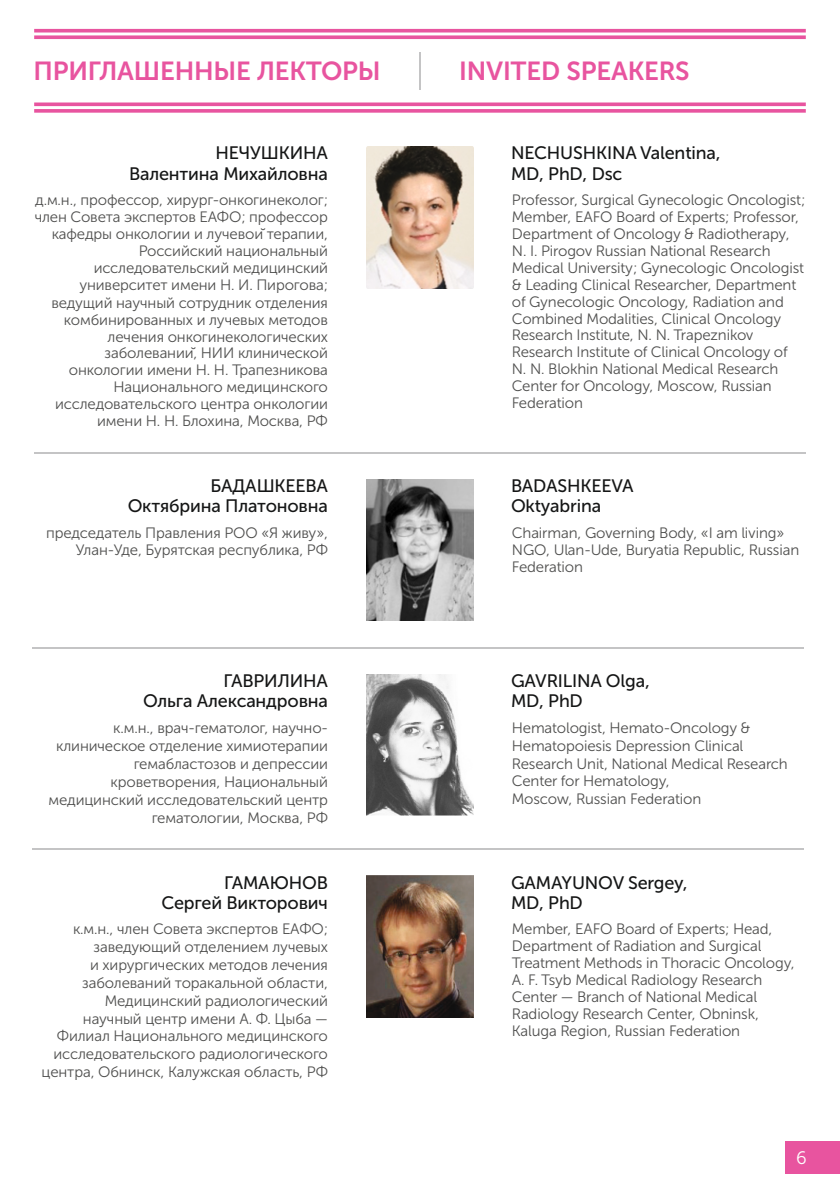
<style>
.page{position:relative;width:840px;height:1191px;background:#fff}
.page>*{position:absolute;margin:0;border:0;box-sizing:border-box;transform-origin:0 0}
.t1{font:26px "Museo Sans Cyrl 700";letter-spacing:-.01em;color:#e8549f}
.t2{font:18px/20.4px "Museo Sans Cyrl 500";letter-spacing:-.01em;color:#151616;text-align:right}
.t3{font:18px "Museo Sans Cyrl 300";color:#fff}
.t4{font:15px/17px "Museo Sans Cyrl 300";letter-spacing:-.01em;color:#4e4e4d;text-align:right}
.s1{font-family:"Arial"}
</style>
<div class="page">
<div style="left:784px;top:1142px;width:55px;height:32px;background:#e8549f"></div>
<img style="left:367px;top:674px;width:106px;height:142px">
<hr style="left:32px;top:849px;width:771px;height:1px;background:#c4c4c5">
<img style="left:367px;top:876px;width:106px;height:141px">
<svg style="left:34px;top:29px;width:771px;height:4px;fill:#e8549f"></svg>
<svg style="left:34px;top:35px;width:771px;height:4px;fill:#e8549f"></svg>
<hr style="left:419px;top:52px;width:1px;height:38px;background:#c4c4c5">
<svg style="left:34px;top:102px;width:771px;height:4px;fill:#e8549f"></svg>
<svg style="left:34px;top:109px;width:771px;height:4px"></svg>
<img style="left:367px;top:479px;width:106px;height:142px">
<hr style="left:34px;top:452px;width:771px;height:1px;background:#c4c4c5">
<img style="left:367px;top:146px;width:106px;height:142px">
<hr style="left:32px;top:647px;width:771px;height:1px;background:#c4c4c5">
<h1 class="t1" style="left:34px;top:61px;width:348px">ПРИГЛАШЕННЫЕ ЛЕКТОРЫ</h1>
<h1 class="t1" style="left:459px;top:61px;width:232px">INVITED SPEAKERS</h1>
<p class="t2" style="left:129px;top:145px;width:200px">НЕЧУШКИНА<br>Валентина Михайловна</p>
<p class="t4" style="left:35px;top:193px;width:295px">д.м.н., профессор, хирург-онкогинеколог; член Совета экспертов ЕАФО; профессор кафедры онкологии и лучевои<span class="s1">̆</span>терапии, Российский национальный исследовательский медицинский университет имени Н. И. Пирогова; ведущий научный сотрудник отделения комбинированных и лучевых методов лечения онкогинекологических заболевании,<span class="s1">̆</span> НИИ клинической онкологии имени Н. Н. Трапезникова Национального медицинского исследовательского центра онкологии имени Н. Н. Блохина, Москва, РФ</p>
<p class="t2" style="left:128px;top:477px;width:202px">БАДАШКЕЕВА<br>Октябрина Платоновна</p>
<p class="t4" style="left:46px;top:526px;width:283px">председатель Правления РОО «Я живу»,<br>Улан-Уде, Бурятская республика, РФ</p>
<p class="t2" style="left:143px;top:672px;width:186px">ГАВРИЛИНА<br>Ольга Александровна</p>
<p class="t4" style="left:48px;top:720px;width:281px;line-height:18px">к.м.н., врач-гематолог, научно&shy;клиническое отделение химиотерапии гемабластозов и депрессии кроветворения, Национальный медицинский исследовательский центр гематологии, Москва, РФ</p>
<p class="t2" style="left:161px;top:874px;width:168px">ГАМАЮНОВ<br>Сергей Викторович</p>
<p class="t4" style="left:42px;top:922px;width:288px;line-height:17.8px">к.м.н., член Совета экспертов ЕАФО; заведующий отделением лучевых<br>и хирургических методов лечения заболеваний торакальной области, Медицинский радиологический<br>научный центр имени А. Ф. Цыба — Филиал Национального медицинского исследовательского радиологического центра, Обнинск, Калужская область, РФ</p>
<p class="t2" style="left:511px;top:145px;width:211px;text-align:left">NECHUSHKINA Valentina,<br>MD, PhD, Dsc</p>
<p class="t4" style="left:511px;top:193px;width:295px;text-align:left">Professor, Surgical Gynecologic Oncologist; Member, EAFO Board of Experts; Professor, Department of Oncology &amp; Radiotherapy, N. I. Pirogov Russian National Research Medical University; Gynecologic Oncologist &amp; Leading Clinical Researcher, Department of Gynecologic Oncology, Radiation and Combined Modalities, Clinical Oncology Research Institute, N. N. Trapeznikov Research Institute of Clinical Oncology of N. N. Blokhin National Medical Research Center for Oncology, Moscow, Russian Federation</p>
<p class="t2" style="left:511px;top:477px;width:124px;text-align:left">BADASHKEEVA<br>Oktyabrina</p>
<p class="t4" style="left:512px;top:526px;width:289px;text-align:left">Chairman, Governing Body, «I am living»<br>NGO, Ulan-Ude, Buryatia Republic, Russian<br>Federation</p>
<p class="t2" style="left:511px;top:672px;width:140px;text-align:left">GAVRILINA Olga,<br>MD, PhD</p>
<p class="t4" style="left:511px;top:720px;width:277px;line-height:17.8px;text-align:left">Hematologist, Hemato-Oncology &amp; Hematopoiesis Depression Clinical Research Unit, National Medical Research Center for Hematology,<br>Moscow, Russian Federation</p>
<p class="t2" style="left:511px;top:874px;width:178px;text-align:left">GAMAYUNOV Sergey,<br>MD, PhD</p>
<p class="t4" style="left:511px;top:922px;width:284px;text-align:left">Member, EAFO Board of Experts; Head, Department of Radiation and Surgical Treatment Methods in Thoracic Oncology, A. F. Tsyb Medical Radiology Research Center — Branch of National Medical Radiology Research Center, Obninsk, Kaluga Region, Russian Federation</p>
<p class="t3" style="left:796px;top:1151px;width:12px">6</p>
</div>
